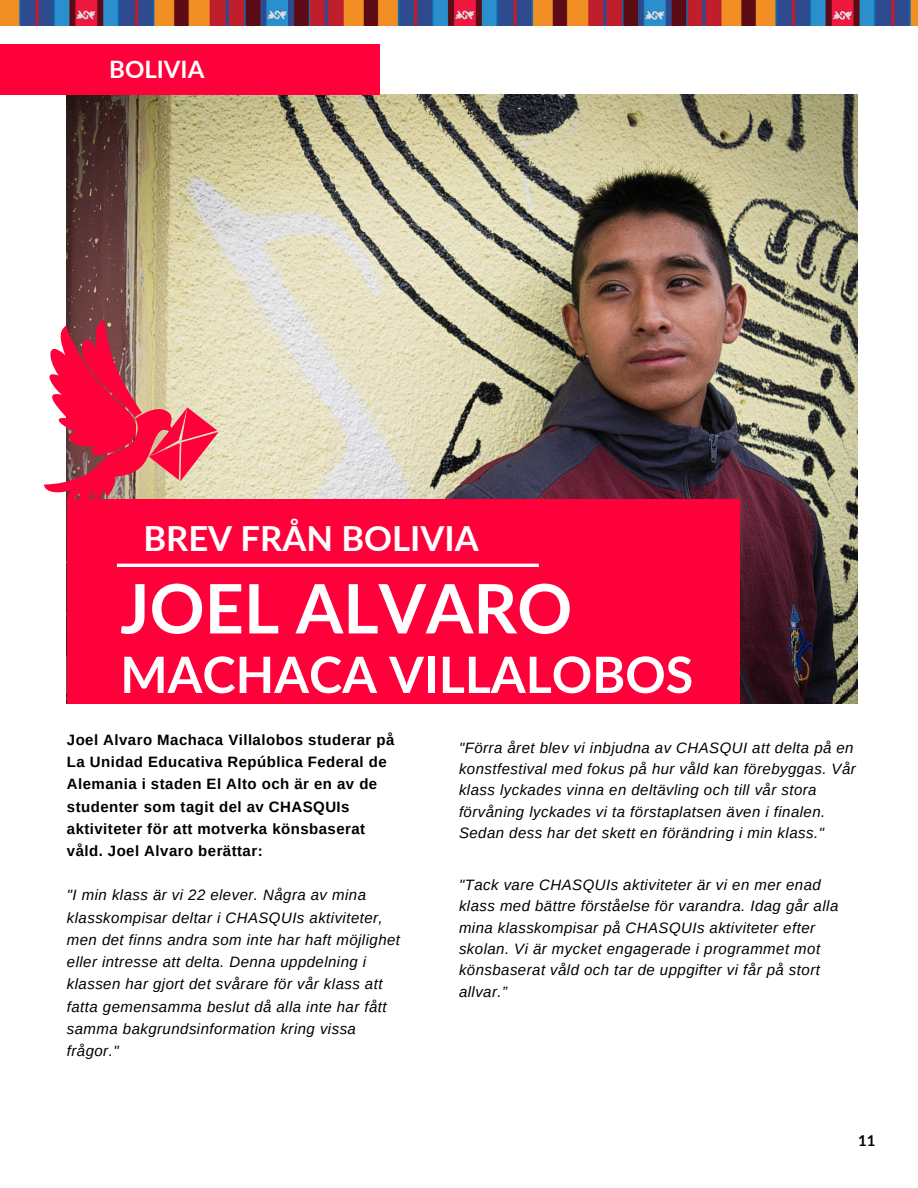
<style>
.page{position:relative;width:918px;height:1188px;background:#fff}
.page>*{position:absolute;margin:0;border:0;box-sizing:border-box;transform-origin:0 0}
.t1{font:700 68.25px "Lato";color:#fff}
.t2{font:700 50.1px "Lato";color:#fff}
.t3{font:700 34.65px "Lato";color:#fff}
.t4{font:700 24px "Lato";color:#fff}
.t5{font:italic 15px/21.3px "Arimo";letter-spacing:.03em;color:#000}
.t6{font:700 15px/22.2px "Arimo";letter-spacing:.03em;color:#000}
.t7{font:700 15px "Lato";color:#000}
</style>
<div class="page">
<img style="left:67px;top:95px;width:791px;height:608px">
<div style="left:67px;top:499px;width:673px;height:205px;background:#ff003a"></div>
<div style="left:0;top:44px;width:380px;height:51px;background:#ff003a"></div>
<img style="left:0;top:0;width:918px;height:25px">
<svg style="left:43px;top:315px;width:178px;height:212px"></svg>
<hr style="left:117px;top:564px;width:422px;height:3px;background:#fff">
<h3 class="t4" style="left:109px;top:54px;width:97px">BOLIVIA</h3>
<h3 class="t3" style="left:143px;top:517px;width:337px">BREV FRÅN BOLIVIA</h3>
<h1 class="t1" style="left:120px;top:566px;width:454px">JOEL ALVARO</h1>
<h2 class="t2" style="left:120px;top:644px;width:574px">MACHACA VILLALOBOS</h2>
<p class="t6" style="left:67px;top:729px;width:329px">Joel Alvaro Machaca Villalobos studerar på La Unidad Educativa República Federal de Alemania i staden El Alto och är en av de studenter som tagit del av CHASQUIs aktiviteter för att motverka könsbaserat våld. Joel Alvaro berättar:</p>
<p class="t5" style="left:67px;top:884px;width:335px;line-height:22.2px">"I min klass är vi 22 elever. Några av mina klasskompisar deltar i CHASQUIs aktiviteter, men det finns andra som inte har haft möjlighet eller intresse att delta. Denna uppdelning i klassen har gjort det svårare för vår klass att fatta gemensamma beslut då alla inte har fått samma bakgrundsinformation kring vissa frågor."</p>
<p class="t5" style="left:459px;top:737px;width:398px">"Förra året blev vi inbjudna av CHASQUI att delta på en konstfestival med fokus på hur våld kan förebyggas. Vår klass lyckades vinna en deltävling och till vår stora förvåning lyckades vi ta förstaplatsen även i finalen.<br>Sedan dess har det skett en förändring i min klass."</p>
<p class="t5" style="left:459px;top:874px;width:381px">"Tack vare CHASQUIs aktiviteter är vi en mer enad klass med bättre förståelse för varandra. Idag går alla mina klasskompisar på CHASQUIs aktiviteter efter skolan. Vi är mycket engagerade i programmet mot könsbaserat våld och tar de uppgifter vi får på stort allvar.”</p>
<p class="t7" style="left:858px;top:1132px;width:19px">11</p>
</div>
